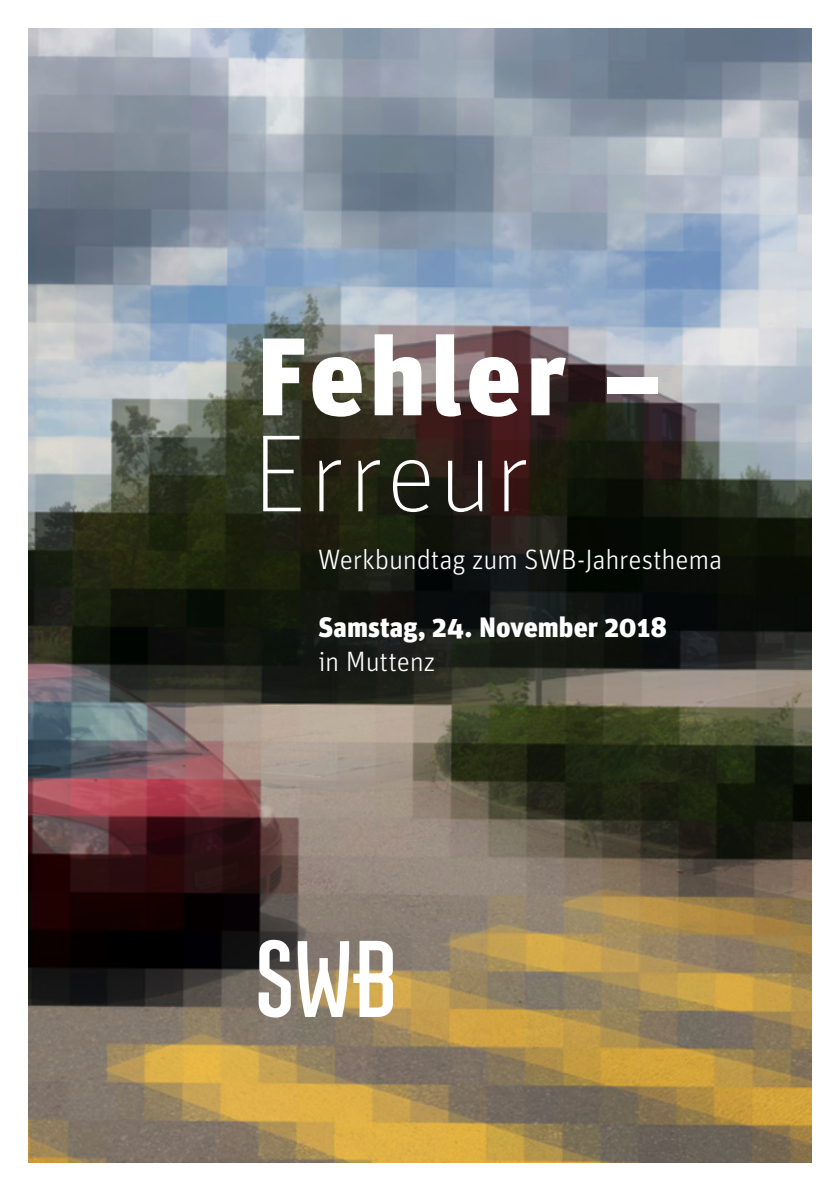
<style>
.page{position:relative;width:840px;height:1191px;background:#fff}
.page>*{position:absolute;margin:0;border:0;box-sizing:border-box;transform-origin:0 0}
.t1{font:900 110px "Unit OT";letter-spacing:.04em;color:#fff}
.t2{font:100 110px "Unit OT";letter-spacing:.025em;color:#fff}
.t3{font:300 28px "Unit OT";letter-spacing:-.01em;color:#fff}
.t4{font:900 28px "Unit OT";color:#fff}
</style>
<div class="page">
<img style="left:28px;top:28px;width:783px;height:1134px">
<svg style="left:258px;top:939px;width:32px;height:78px"></svg>
<svg style="left:297px;top:940px;width:96px;height:77px"></svg>
<h1 class="t1" style="left:256px;top:304px;width:407px">Fehler –</h1>
<h1 class="t2" style="left:252px;top:412px;width:278px">Erreur</h1>
<p class="t3" style="left:318px;top:542px;width:405px">Werkbundtag zum SWB-Jahresthema</p>
<p class="t4" style="left:318px;top:608px;width:350px">Samstag, 24. November 2018</p>
<p class="t3" style="left:318px;top:644px;width:119px">in Muttenz</p>
</div>
